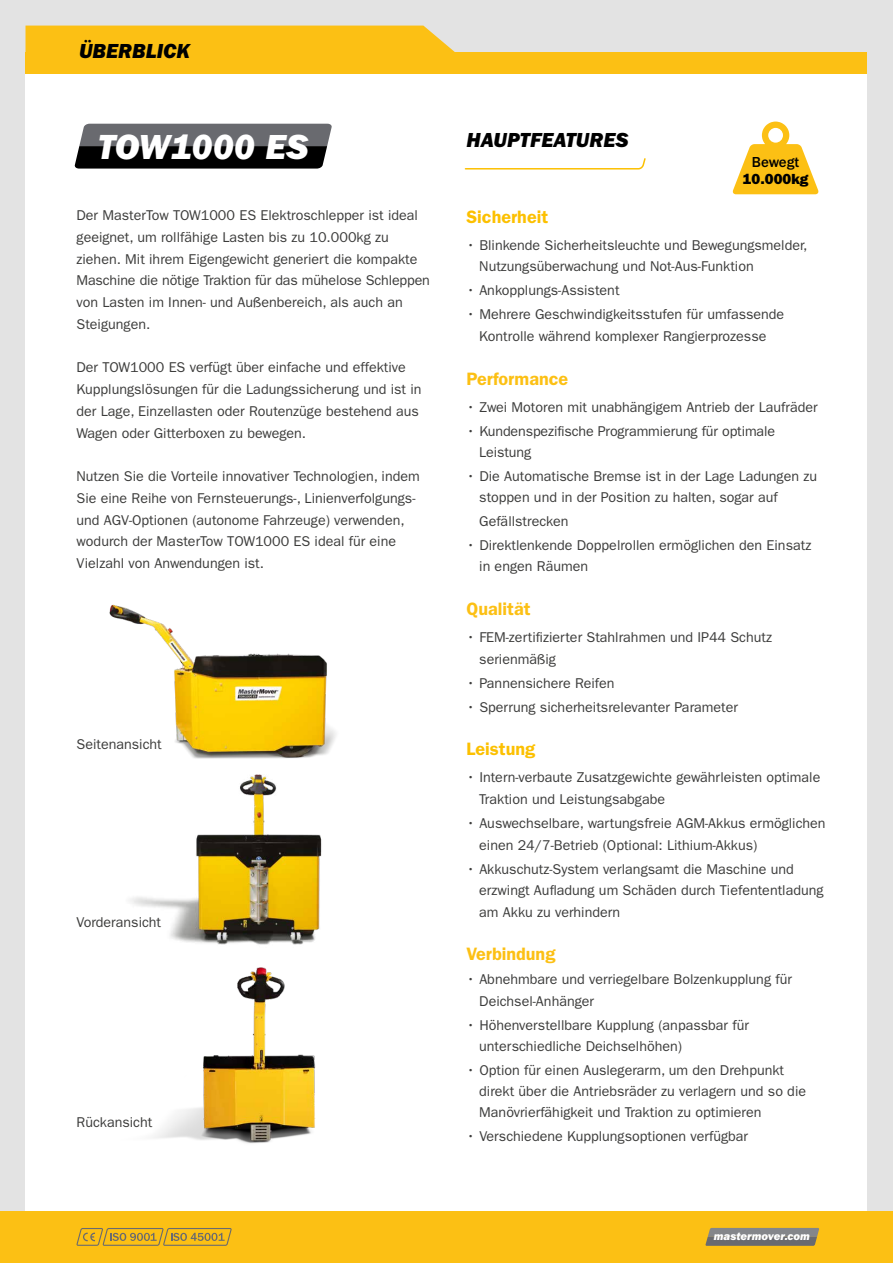
<style>
.page{position:relative;width:893px;height:1263px;background:#fff}
.page>*{position:absolute;margin:0;border:0;box-sizing:border-box;transform-origin:0 0}
.t1{font:36px "ITC Franklin Gothic Std Hvy It";color:#fff}
.t2{font:21px "ITC Franklin Gothic Std Hvy It";color:#000}
.t3{font:600 18px "ITC Franklin Gothic Std";color:#fcc014}
.t4{font:600 18px "ITC Franklin Gothic Std";color:#fcc000}
.t5{font:500 15px "ITC Franklin Gothic Std";color:#000}
.t6{font:14.7px "ITC Franklin Gothic Std Hvy";color:#000}
.t7{font:14.25px/21.8px "ITC Franklin Gothic Std";color:#3c3c3b}
.t8{font:11.55px "ITC Franklin Gothic Std Hvy It";color:#fff}
</style>
<div class="page">
<div style="left:0;top:0;width:893px;height:1215px;background:#e3e3e3"></div>
<div style="left:26px;top:67px;width:841px;height:1149px;background:#fff"></div>
<div style="left:26px;top:53px;width:841px;height:21px;background:#fcc014"></div>
<div style="left:26px;top:26px;width:434px;height:27px;background:#fcc014"></div>
<img style="left:109px;top:604px;width:227px;height:155px">
<div style="left:0;top:1212px;width:893px;height:51px;background:#fcc014"></div>
<svg style="left:705px;top:1228px;width:114px;height:18px;background:#7d7b76"></svg>
<img style="left:130px;top:774px;width:192px;height:171px">
<img style="left:153px;top:967px;width:163px;height:177px">
<svg style="left:74px;top:124px;width:258px;height:45px;background:#3e3f41"></svg>
<svg style="left:464px;top:158px;width:182px;height:12px"></svg>
<svg style="left:733px;top:122px;width:85px;height:72px"></svg>
<svg style="left:76px;top:1228px;width:156px;height:18px"></svg>
<h2 class="t2" style="left:79px;top:39px;width:112px">ÜBERBLICK</h2>
<h1 class="t1" style="left:97px;top:126px;width:212px">TOW1000 ES</h1>
<p class="t7" style="left:77px;top:204px;width:355px">Der MasterTow TOW1000 ES Elektroschlepper ist ideal geeignet, um rollfähige Lasten bis zu 10.000kg zu ziehen. Mit ihrem Eigengewicht generiert die kompakte Maschine die nötige Traktion für das mühelose Schleppen von Lasten im Innen- und Außenbereich, als auch an Steigungen.</p>
<p class="t7" style="left:77px;top:357px;width:346px">Der TOW1000 ES verfügt über einfache und effektive Kupplungslösungen für die Ladungssicherung und ist in der Lage, Einzellasten oder Routenzüge bestehend aus Wagen oder Gitterboxen zu bewegen.</p>
<p class="t7" style="left:77px;top:465px;width:345px">Nutzen Sie die Vorteile innovativer Technologien, indem Sie eine Reihe von Fernsteuerungs-, Linienverfolgungs&shy;und AGV-Optionen (autonome Fahrzeuge) verwenden, wodurch der MasterTow TOW1000 ES ideal für eine Vielzahl von Anwendungen ist.</p>
<p class="t7" style="left:77px;top:734px;width:87px">Seitenansicht</p>
<p class="t7" style="left:77px;top:911px;width:86px">Vorderansicht</p>
<p class="t7" style="left:77px;top:1111px;width:77px">Rückansicht</p>
<h2 class="t2" style="left:466px;top:127px;width:163px">HAUPTFEATURES</h2>
<p class="t5" style="left:752px;top:154px;width:49px">Bewegt</p>
<p class="t6" style="left:743px;top:170px;width:67px">10.000kg</p>
<p class="t4" style="left:466px;top:206px;width:83px">Sicherheit</p>
<p class="t7" style="left:479px;top:234px;width:330px;text-indent:-13px">• Blinkende Sicherheitsleuchte und Bewegungsmelder,<br>Nutzungsüberwachung und Not-Aus-Funktion</p>
<p class="t7" style="left:466px;top:280px;width:155px">• Ankopplungs-Assistent</p>
<p class="t7" style="left:466px;top:304px;width:319px;text-align:center">• Mehrere Geschwindigkeitsstufen für umfassende<br>Kontrolle während komplexer Rangierprozesse</p>
<p class="t3" style="left:466px;top:368px;width:103px">Performance</p>
<p class="t7" style="left:466px;top:396px;width:353px">• Zwei Motoren mit unabhängigem Antrieb der Laufräder</p>
<p class="t7" style="left:479px;top:420px;width:297px;line-height:21px;text-indent:-13px">• Kundenspezifische Programmierung für optimale<br>Leistung</p>
<p class="t7" style="left:479px;top:465px;width:339px;line-height:21px;text-indent:-13px">• Die Automatische Bremse ist in der Lage Ladungen zu stoppen und in der Position zu halten, sogar auf</p>
<p class="t7" style="left:479px;top:510px;width:91px">Gefällstrecken</p>
<p class="t7" style="left:479px;top:534px;width:334px;text-indent:-13px">• Direktlenkende Doppelrollen ermöglichen den Einsatz in engen Räumen</p>
<p class="t3" style="left:466px;top:598px;width:66px">Qualität</p>
<p class="t7" style="left:479px;top:626px;width:294px;text-indent:-13px">• FEM-zertifizierter Stahlrahmen und IP44 Schutz serienmäßig</p>
<p class="t7" style="left:466px;top:672px;width:150px">• Pannensichere Reifen</p>
<p class="t7" style="left:466px;top:696px;width:273px">• Sperrung sicherheitsrelevanter Parameter</p>
<p class="t4" style="left:466px;top:738px;width:70px">Leistung</p>
<p class="t7" style="left:479px;top:767px;width:343px;text-indent:-13px">• Intern-verbaute Zusatzgewichte gewährleisten optimale<br>Traktion und Leistungsabgabe</p>
<p class="t7" style="left:479px;top:812px;width:348px;text-indent:-13px">• Auswechselbare, wartungsfreie AGM-Akkus ermöglichen einen 24/7-Betrieb (Optional: Lithium-Akkus)</p>
<p class="t7" style="left:479px;top:858px;width:346px;line-height:21.3px;text-indent:-13px">• Akkuschutz-System verlangsamt die Maschine und erzwingt Aufladung um Schäden durch Tiefententladung am Akku zu verhindern</p>
<p class="t3" style="left:466px;top:943px;width:90px">Verbindung</p>
<p class="t7" style="left:479px;top:968px;width:314px;text-indent:-13px">• Abnehmbare und verriegelbare Bolzenkupplung für<br>Deichsel-Anhänger</p>
<p class="t7" style="left:479px;top:1014px;width:271px;line-height:21px;text-indent:-13px">• Höhenverstellbare Kupplung (anpassbar für unterschiedliche Deichselhöhen)</p>
<p class="t7" style="left:479px;top:1059px;width:328px;line-height:21px;text-indent:-13px">• Option für einen Auslegerarm, um den Drehpunkt direkt über die Antriebsräder zu verlagern und so die<br>Manövrierfähigkeit und Traktion zu optimieren</p>
<p class="t7" style="left:466px;top:1125px;width:283px">• Verschiedene Kupplungsoptionen verfügbar</p>
<p class="t8" style="left:714px;top:1230px;width:98px">mastermover.com</p>
</div>
